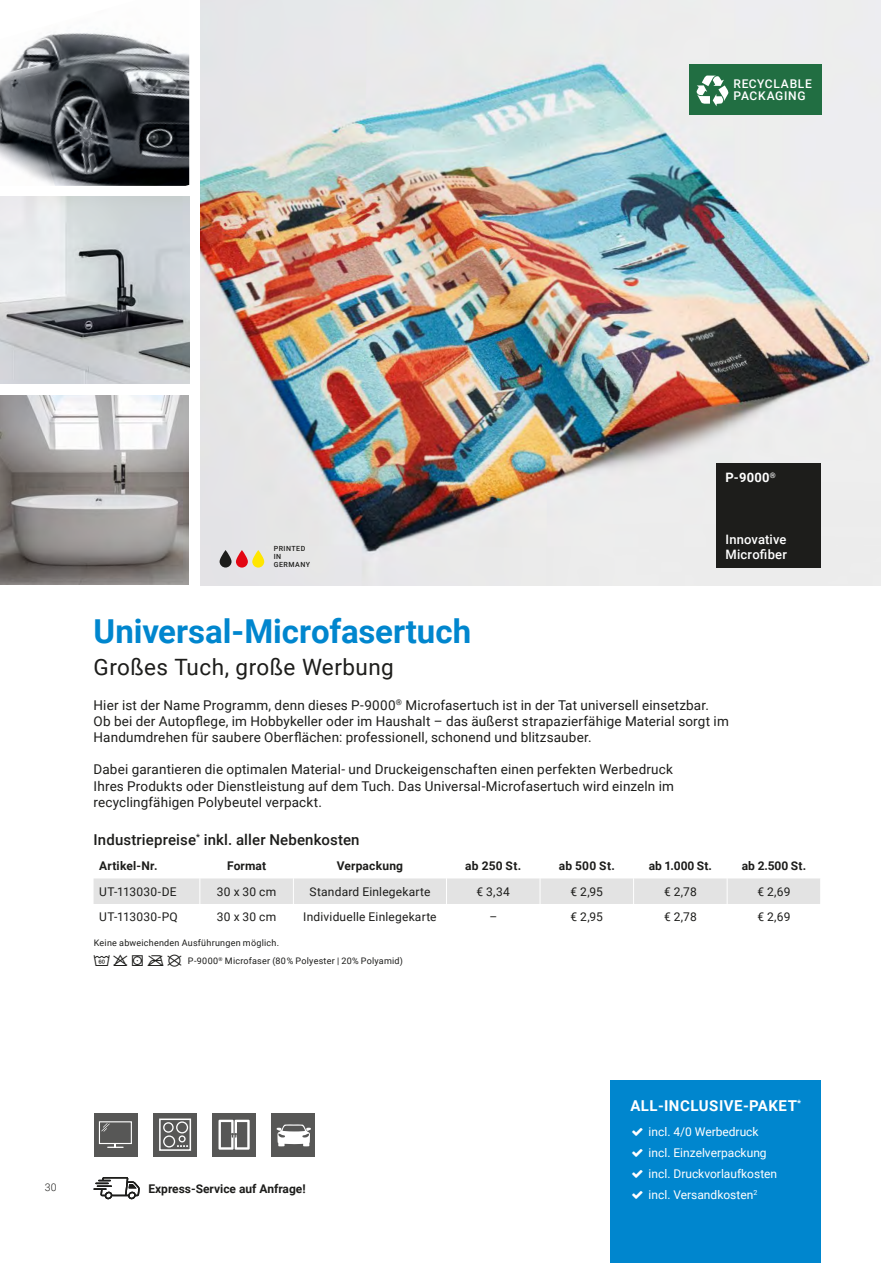
<style>
.page{position:relative;width:893px;height:1263px;background:#fff}
.page>*{position:absolute;margin:0;border:0;box-sizing:border-box;transform-origin:0 0}
.t1{font:700 33px "Roboto";letter-spacing:-.005em;color:#0086ce}
.t2{font:22.5px "Roboto";letter-spacing:.02em;color:#1d1d1b}
.t3{font:16.5px "ginetex symbols";color:#1d1d1b}
.t4{font:500 15px "Roboto";letter-spacing:.01em;color:#1d1d1b}
.t5{font:700 15px "Roboto";letter-spacing:.035em;color:#fff}
.t6{font:13.5px/16.2px "Roboto";letter-spacing:.01em;color:#1d1d1b}
.t7{font:500 12.9px/15.6px "Roboto";letter-spacing:.015em;color:#fff}
.t8{font:700 12.9px "Roboto";color:#fff}
.t9{font:12px "Roboto";letter-spacing:.015em;color:#1d1d1b}
.t10{font:700 12px "Roboto";letter-spacing:.005em;color:#1d1d1b}
.t11{font:12px/21px "Roboto";color:#fff}
.t12{font:500 12px/12px "Roboto";letter-spacing:.055em;color:#fff}
.t13{font:300 10.5px "Roboto";color:#1d1d1b}
.t14{font:9px "Roboto";letter-spacing:.025em;color:#1d1d1b}
.t15{font:500 7.05px/7.8px "Roboto";letter-spacing:.065em;color:#1d1d1b}
</style>
<div class="page">
<img style="left:201px;top:0;width:679px;height:586px">
<img style="left:0;top:396px;width:189px;height:189px">
<img style="left:0;top:197px;width:189px;height:187px">
<img style="left:0;top:33px;width:189px;height:153px">
<div style="left:716px;top:464px;width:105px;height:104px;background:#1d1d1b"></div>
<div style="left:271px;top:1113px;width:44px;height:44px;background:#575756"></div>
<svg style="left:276px;top:1124px;width:35px;height:22px"></svg>
<div style="left:94px;top:1113px;width:44px;height:44px;background:#575756"></div>
<svg style="left:107px;top:1144px;width:17px;height:4px"></svg>
<svg style="left:101px;top:1123px;width:9px;height:8px"></svg>
<div style="left:99px;top:1121px;width:33px;height:23px;border:1px solid #fff"></div>
<div style="left:153px;top:1113px;width:44px;height:44px;background:#575756"></div>
<svg style="left:177px;top:1145px;width:11px;height:2px"></svg>
<div style="left:159px;top:1118px;width:32px;height:33px;border:2px solid #fff"></div>
<div style="left:163px;top:1122px;width:11px;height:11px;border:1px solid #fff;border-radius:50%"></div>
<div style="left:176px;top:1121px;width:12px;height:12px;border:1px solid #fff;border-radius:50%"></div>
<div style="left:179px;top:1135px;width:7px;height:7px;border:1px solid #fff;border-radius:50%"></div>
<div style="left:163px;top:1135px;width:12px;height:12px;border:1px solid #fff;border-radius:50%"></div>
<div style="left:212px;top:1113px;width:44px;height:44px;background:#575756"></div>
<svg style="left:219px;top:1120px;width:31px;height:30px"></svg>
<div style="left:689px;top:64px;width:132px;height:51px;background:#216e42"></div>
<svg style="left:696px;top:76px;width:33px;height:30px"></svg>
<svg style="left:220px;top:550px;width:44px;height:18px"></svg>
<svg style="left:94px;top:1177px;width:46px;height:22px"></svg>
<div style="left:94px;top:878px;width:726px;height:26px;background:#e3e3e3"></div>
<div style="left:611px;top:1080px;width:210px;height:183px;background:#0086ce"></div>
<p class="t12" style="left:733px;top:77px;width:80px">RECYCLABLE<br>PACKAGING</p>
<p class="t15" style="left:274px;top:545px;width:38px">PRINTED<br>IN<br>GERMANY</p>
<p class="t8" style="left:725px;top:468px;width:52px">P-9000<sup>®</sup></p>
<p class="t7" style="left:725px;top:531px;width:63px">Innovative<br>Microfiber</p>
<h1 class="t1" style="left:94px;top:608px;width:379px">Universal-Microfasertuch</h1>
<h2 class="t2" style="left:94px;top:651px;width:302px">Großes Tuch, große Werbung</h2>
<p class="t6" style="left:94px;top:696px;width:637px">Hier ist der Name Programm, denn dieses P-9000<sup>®</sup> Microfasertuch ist in der Tat universell einsetzbar.<br>Ob bei der Autopflege, im Hobbykeller oder im Haushalt – das äußerst strapazierfähige Material sorgt im<br>Handumdrehen für saubere Oberflächen: professionell, schonend und blitzsauber.</p>
<p class="t6" style="left:94px;top:761px;width:582px;text-align:justify">Dabei garantieren die optimalen Material- und Druckeigenschaften einen perfekten Werbedruck Ihres Produkts oder Dienstleistung auf dem Tuch. Das Universal-Microfasertuch wird einzeln im recyclingfähigen Polybeutel verpackt.</p>
<p class="t4" style="left:94px;top:829px;width:268px">Industriepreise<sup>*</sup> inkl. aller Nebenkosten</p>
<p class="t10" style="left:99px;top:857px;width:60px">Artikel-Nr.</p>
<p class="t10" style="left:227px;top:857px;width:40px">Format</p>
<p class="t10" style="left:337px;top:857px;width:68px">Verpackung</p>
<p class="t10" style="left:465px;top:857px;width:57px">ab 250 St.</p>
<p class="t10" style="left:559px;top:857px;width:58px">ab 500 St.</p>
<p class="t10" style="left:649px;top:857px;width:65px">ab 1.000 St.</p>
<p class="t10" style="left:742px;top:857px;width:66px">ab 2.500 St.</p>
<p class="t9" style="left:99px;top:883px;width:79px">UT-113030-DE</p>
<p class="t9" style="left:217px;top:883px;width:61px">30 x 30 cm</p>
<p class="t9" style="left:309px;top:883px;width:122px">Standard Einlegekarte</p>
<p class="t9" style="left:477px;top:883px;width:35px">€ 3,34</p>
<p class="t9" style="left:571px;top:883px;width:34px">€ 2,95</p>
<p class="t9" style="left:664px;top:883px;width:34px">€ 2,78</p>
<p class="t9" style="left:757px;top:883px;width:35px">€ 2,69</p>
<p class="t9" style="left:99px;top:908px;width:80px">UT-113030-PQ</p>
<p class="t9" style="left:217px;top:908px;width:61px">30 x 30 cm</p>
<p class="t9" style="left:303px;top:908px;width:135px">Individuelle Einlegekarte</p>
<p class="t9" style="left:489px;top:908px;width:9px">–</p>
<p class="t9" style="left:571px;top:908px;width:34px">€ 2,95</p>
<p class="t9" style="left:664px;top:908px;width:34px">€ 2,78</p>
<p class="t9" style="left:757px;top:908px;width:35px">€ 2,69</p>
<p class="t14" style="left:94px;top:937px;width:187px">Keine abweichenden Ausführungen möglich.</p>
<p class="t3" style="left:94px;top:954px;width:52px">✔□▲</p>
<p class="t14" style="left:188px;top:954px;width:217px">P-9000<sup>®</sup> Microfaser (80% Polyester | 20% Polyamid)</p>
<p class="t13" style="left:45px;top:1180px;width:13px">30</p>
<p class="t10" style="left:148px;top:1180px;width:159px">Express-Service auf Anfrage!</p>
<p class="t5" style="left:630px;top:1095px;width:172px">ALL-INCLUSIVE-PAKET<sup>*</sup></p>
<p class="t11" style="left:649px;top:1121px;width:130px">incl. 4/0 Werbedruck incl. Einzelverpackung incl. Druckvorlaufkosten incl. Versandkosten<sup>2</sup></p>
</div>
